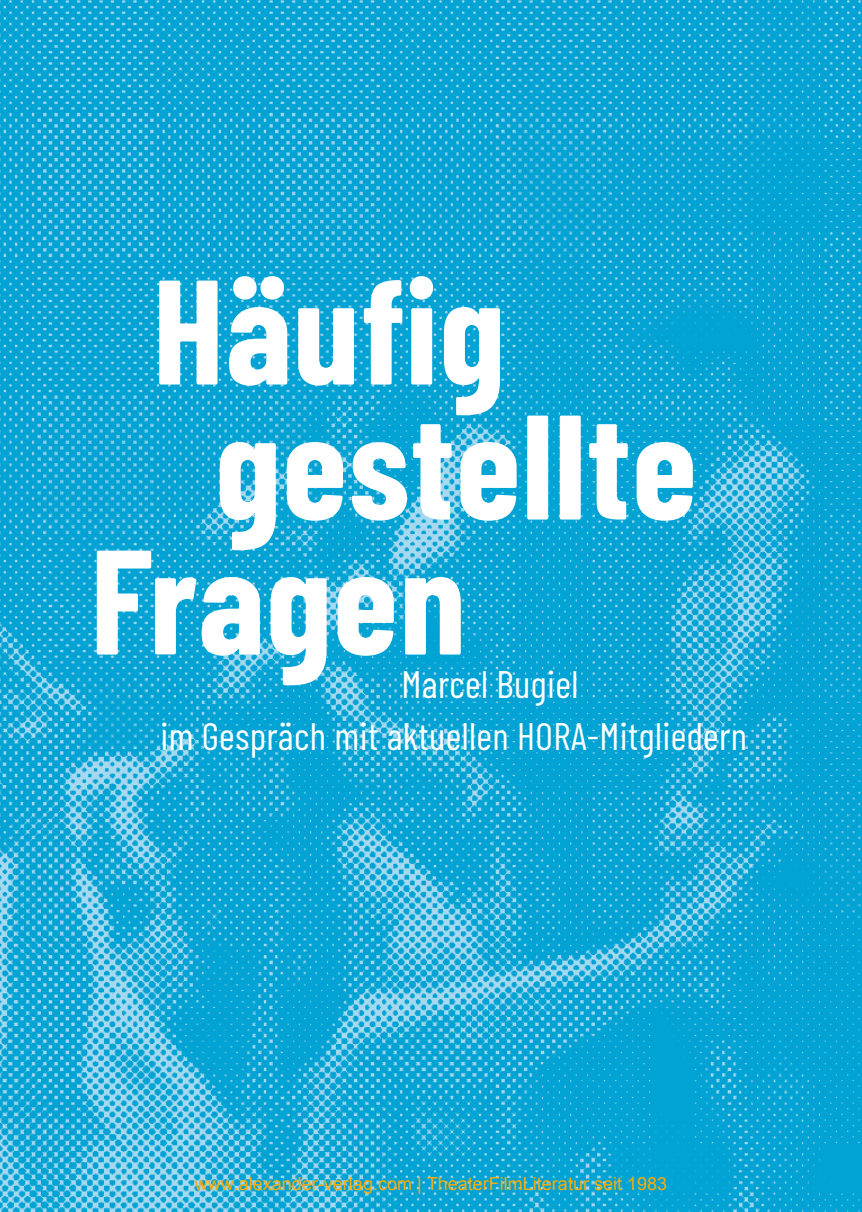
<style>
.page{position:relative;width:862px;height:1212px;background:#fff}
.page>*{position:absolute;margin:0;border:0;box-sizing:border-box;transform-origin:0 0}
.t1{font:700 148.5px "Barlow Condensed";letter-spacing:.01em;color:#fff}
.t2{font:38.25px/51.8px "Barlow Condensed";letter-spacing:.01em;color:#fff}
.t3{font:18px "Arial";color:#ffab00}
</style>
<div class="page">
<img style="left:0;top:0;width:861px;height:1212px">
<h1 class="t1" style="left:153px;top:226px;width:353px">Häufig</h1>
<h1 class="t1" style="left:215px;top:361px;width:483px">gestellte</h1>
<h1 class="t1" style="left:90px;top:496px;width:377px">Fragen</h1>
<h2 class="t2" style="left:160px;top:656px;width:588px;text-indent:241px">Marcel Bugiel<br>im Gespräch mit aktuellen HORA-Mitgliedern</h2>
<p class="t3" style="left:195px;top:1171px;width:473px">www.alexander-verlag.com | TheaterFilmLiteratur seit 1983</p>
</div>
